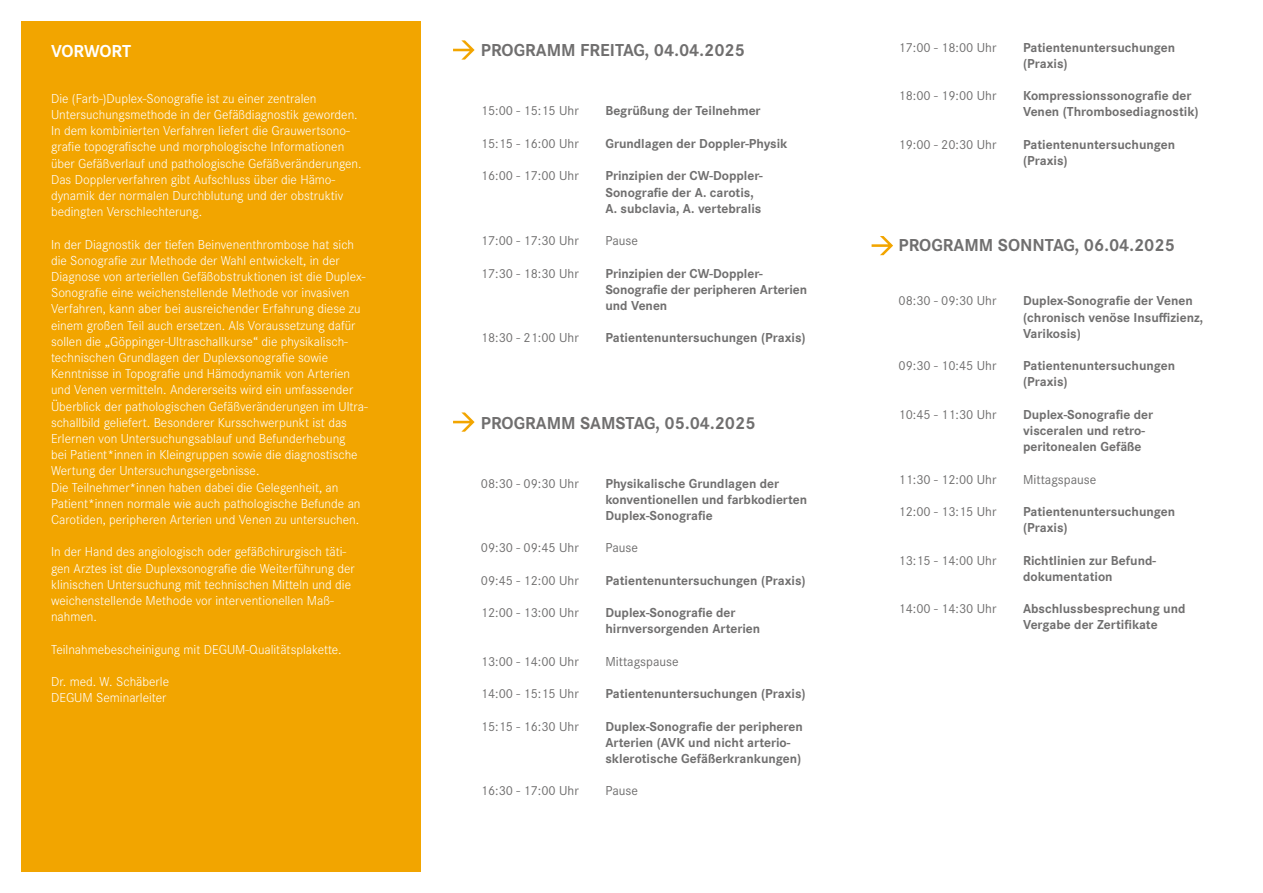
<style>
.page{position:relative;width:1263px;height:893px;background:#fff}
.page>*{position:absolute;margin:0;border:0;box-sizing:border-box;transform-origin:0 0}
.t1{font:700 18px "Corporate S";color:#706f6f}
.t2{font:700 18px "Corporate S";letter-spacing:-.005em;color:#fff}
.t3{font:300 13.5px/16.2px "Corporate S";color:#fff}
.t4{font:700 13.5px/16.2px "Corporate S";color:#706f6f}
.t5{font:13.5px "Corporate S";color:#706f6f}
</style>
<div class="page">
<div style="left:21px;top:21px;width:400px;height:851px;background:#f2a500"></div>
<svg style="left:453px;top:40px;width:22px;height:20px"></svg>
<svg style="left:871px;top:236px;width:22px;height:19px"></svg>
<svg style="left:453px;top:412px;width:22px;height:20px"></svg>
<h1 class="t2" style="left:51px;top:40px;width:82px">VORWORT</h1>
<p class="t3" style="left:51px;top:90px;width:312px">Die (Farb-)Duplex-Sonografie ist zu einer zentralen Untersuchungsmethode in der Gefäßdiagnostik geworden.<br>In dem kombinierten Verfahren liefert die Grauwertsono&shy;grafie topografische und morphologische Informationen über Gefäßverlauf und pathologische Gefäßveränderungen.<br>Das Dopplerverfahren gibt Aufschluss über die Hämo&shy;dynamik der normalen Durchblutung und der obstruktiv bedingten Verschlechterung.</p>
<p class="t3" style="left:51px;top:236px;width:318px">In der Diagnostik der tiefen Beinvenenthrombose hat sich die Sonografie zur Methode der Wahl entwickelt, in der Diagnose von arteriellen Gefäßobstruktionen ist die Duplex-Sonografie eine weichenstellende Methode vor invasiven Verfahren, kann aber bei ausreichender Erfahrung diese zu einem großen Teil auch ersetzen. Als Voraussetzung dafür sollen die „Göppinger-Ultraschallkurse“ die physikalisch&shy;technischen Grundlagen der Duplexsonografie sowie Kenntnisse in Topografie und Hämodynamik von Arterien und Venen vermitteln. Andererseits wird ein umfassender Überblick der pathologischen Gefäßveränderungen im Ultra&shy;schallbild geliefert. Besonderer Kursschwerpunkt ist das Erlernen von Untersuchungsablauf und Befunderhebung<br>bei Patient*innen in Kleingruppen sowie die diagnostische Wertung der Untersuchungsergebnisse.<br>Die Teilnehmer*innen haben dabei die Gelegenheit, an Patient*innen normale wie auch pathologische Befunde an Carotiden, peripheren Arterien und Venen zu untersuchen.</p>
<p class="t3" style="left:51px;top:544px;width:305px">In der Hand des angiologisch oder gefäßchirurgisch täti&shy;gen Arztes ist die Duplexsonografie die Weiterführung der klinischen Untersuchung mit technischen Mitteln und die weichenstellende Methode vor interventionellen Maß&shy;nahmen.</p>
<p class="t3" style="left:51px;top:641px;width:292px">Teilnahmebescheinigung mit DEGUM-Qualitätsplakette.</p>
<p class="t3" style="left:51px;top:674px;width:120px">Dr. med. W. Schäberle<br>DEGUM Seminarleiter</p>
<h1 class="t1" style="left:481px;top:40px;width:266px">PROGRAMM FREITAG, 04.04.2025</h1>
<p class="t5" style="left:481px;top:103px;width:99px">15:00 - 15:15 Uhr</p>
<p class="t4" style="left:605px;top:103px;width:157px">Begrüßung der Teilnehmer</p>
<p class="t5" style="left:481px;top:136px;width:99px">15:15 - 16:00 Uhr</p>
<p class="t4" style="left:605px;top:136px;width:184px">Grundlagen der Doppler-Physik</p>
<p class="t5" style="left:481px;top:168px;width:99px">16:00 - 17:00 Uhr</p>
<p class="t4" style="left:605px;top:168px;width:159px">Prinzipien der CW-Doppler-<br>Sonografie der A. carotis,<br>A. subclavia, A. vertebralis</p>
<p class="t5" style="left:481px;top:233px;width:99px">17:00 - 17:30 Uhr</p>
<p class="t5" style="left:605px;top:233px;width:34px">Pause</p>
<p class="t5" style="left:481px;top:265px;width:99px">17:30 - 18:30 Uhr</p>
<p class="t4" style="left:605px;top:265px;width:203px">Prinzipien der CW-Doppler-<br>Sonografie der peripheren Arterien und Venen</p>
<p class="t5" style="left:481px;top:330px;width:99px">18:30 - 21:00 Uhr</p>
<p class="t4" style="left:605px;top:330px;width:202px">Patientenuntersuchungen (Praxis)</p>
<h1 class="t1" style="left:481px;top:412px;width:276px">PROGRAMM SAMSTAG, 05.04.2025</h1>
<p class="t5" style="left:481px;top:475px;width:99px">08:30 - 09:30 Uhr</p>
<p class="t4" style="left:605px;top:475px;width:203px">Physikalische Grundlagen der konventionellen und farbkodierten<br>Duplex-Sonografie</p>
<p class="t5" style="left:481px;top:540px;width:99px">09:30 - 09:45 Uhr</p>
<p class="t5" style="left:605px;top:540px;width:34px">Pause</p>
<p class="t5" style="left:481px;top:573px;width:99px">09:45 - 12:00 Uhr</p>
<p class="t4" style="left:605px;top:572px;width:202px">Patientenuntersuchungen (Praxis)</p>
<p class="t5" style="left:481px;top:605px;width:99px">12:00 - 13:00 Uhr</p>
<p class="t4" style="left:605px;top:605px;width:156px">Duplex-Sonografie der hirnversorgenden Arterien</p>
<p class="t5" style="left:481px;top:654px;width:99px">13:00 - 14:00 Uhr</p>
<p class="t5" style="left:605px;top:654px;width:75px">Mittagspause</p>
<p class="t5" style="left:481px;top:686px;width:99px">14:00 - 15:15 Uhr</p>
<p class="t4" style="left:605px;top:686px;width:202px">Patientenuntersuchungen (Praxis)</p>
<p class="t5" style="left:481px;top:718px;width:99px">15:15 - 16:30 Uhr</p>
<p class="t4" style="left:605px;top:718px;width:199px">Duplex-Sonografie der peripheren<br>Arterien (AVK und nicht arterio&shy;sklerotische Gefäßerkrankungen)</p>
<p class="t5" style="left:481px;top:783px;width:99px">16:30 - 17:00 Uhr</p>
<p class="t5" style="left:605px;top:783px;width:34px">Pause</p>
<p class="t5" style="left:898px;top:39px;width:99px">17:00 - 18:00 Uhr</p>
<p class="t4" style="left:1023px;top:39px;width:154px">Patientenuntersuchungen (Praxis)</p>
<p class="t5" style="left:898px;top:88px;width:99px">18:00 - 19:00 Uhr</p>
<p class="t4" style="left:1023px;top:88px;width:177px">Kompressionssonografie der<br>Venen (Thrombosediagnostik)</p>
<p class="t5" style="left:898px;top:137px;width:99px">19:00 - 20:30 Uhr</p>
<p class="t4" style="left:1023px;top:137px;width:154px">Patientenuntersuchungen (Praxis)</p>
<h1 class="t1" style="left:898px;top:235px;width:278px">PROGRAMM SONNTAG, 06.04.2025</h1>
<p class="t5" style="left:898px;top:293px;width:99px">08:30 - 09:30 Uhr</p>
<p class="t4" style="left:1023px;top:293px;width:182px">Duplex-Sonografie der Venen (chronisch venöse Insuffizienz,<br>Varikosis)</p>
<p class="t5" style="left:898px;top:358px;width:99px">09:30 - 10:45 Uhr</p>
<p class="t4" style="left:1023px;top:358px;width:154px">Patientenuntersuchungen (Praxis)</p>
<p class="t5" style="left:898px;top:407px;width:99px">10:45 - 11:30 Uhr</p>
<p class="t4" style="left:1023px;top:407px;width:132px">Duplex-Sonografie der visceralen und retro&shy;peritonealen Gefäße</p>
<p class="t5" style="left:898px;top:471px;width:99px">11:30 - 12:00 Uhr</p>
<p class="t5" style="left:1023px;top:471px;width:75px">Mittagspause</p>
<p class="t5" style="left:898px;top:504px;width:99px">12:00 - 13:15 Uhr</p>
<p class="t4" style="left:1023px;top:504px;width:154px">Patientenuntersuchungen (Praxis)</p>
<p class="t5" style="left:898px;top:552px;width:99px">13:15 - 14:00 Uhr</p>
<p class="t4" style="left:1023px;top:552px;width:134px">Richtlinien zur Befund&shy;dokumentation</p>
<p class="t5" style="left:898px;top:601px;width:99px">14:00 - 14:30 Uhr</p>
<p class="t4" style="left:1023px;top:601px;width:164px">Abschlussbesprechung und<br>Vergabe der Zertifikate</p>
</div>
